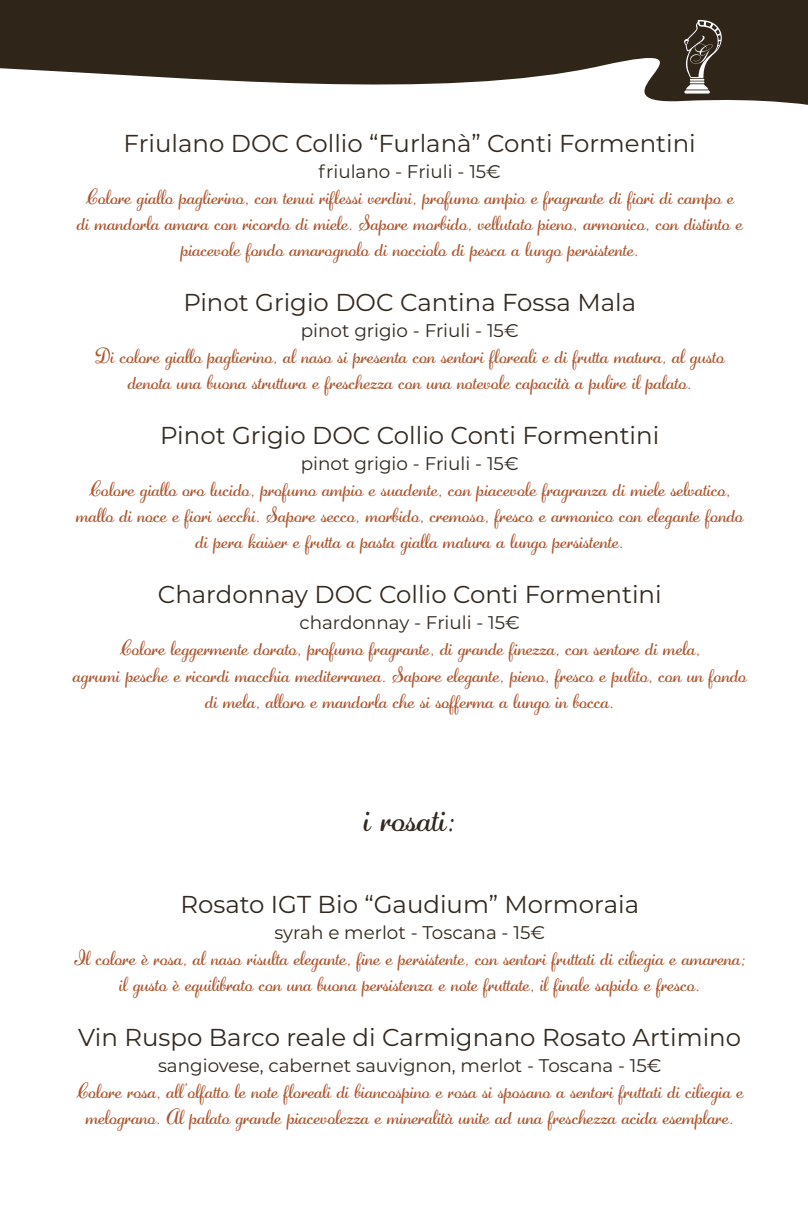
<style>
.page{position:relative;width:808px;height:1212px;background:#fff}
.page>*{position:absolute;margin:0;border:0;box-sizing:border-box;transform-origin:0 0}
.t1{font:36.6px "Adage Script JF";color:#33291f}
.t2{font:24.45px "Montserrat";color:#33291f}
.t3{font:24.45px "Montserrat";color:#31281f}
.t4{font:20.4px/26.1px "Adage Script JF";color:#ad5731;text-align:center}
.t5{font:18.3px "Montserrat";color:#33291f}
.t6{font:18.3px "Montserrat";color:#31281f}
.s1{color:#31281f}
.s2{color:#33291f}
</style>
<div class="page">
<svg style="left:0;top:0;width:808px;height:105px;fill:#302519"></svg>
<svg style="left:681px;top:19px;width:42px;height:75px"></svg>
<p class="t2" style="left:124px;top:126px;width:574px">Friulano DOC Collio “Furlanà” Conti Formentini</p>
<p class="t5" style="left:318px;top:159px;width:184px">friulano - Friuli - <span class="s1">15€</span></p>
<p class="t4" style="left:77px;top:184px;width:667px">Colore giallo paglierino, con tenui riflessi verdini, profumo ampio e fragrante di fiori di campo e di mandorla amara con ricordo di miele. Sapore morbido, vellutato pieno, armonico, con distinto e piacevole fondo amarognolo di nocciolo di pesca a lungo persistente.</p>
<p class="t2" style="left:183px;top:286px;width:454px">Pinot Grigio DOC Cantina Fossa Mala</p>
<p class="t6" style="left:301px;top:318px;width:219px">pinot grigio - Friuli - 15€</p>
<p class="t4" style="left:95px;top:343px;width:631px">Di colore giallo paglierino, al naso si presenta con sentori floreali e di frutta matura, al gusto denota una buona struttura e freschezza con una notevole capacità a pulire il palato.</p>
<p class="t2" style="left:160px;top:419px;width:501px">Pinot Grigio DOC Collio Conti Formentini</p>
<p class="t6" style="left:301px;top:451px;width:219px">pinot grigio - Friuli <span class="s2">-</span> 15€</p>
<p class="t4" style="left:76px;top:477px;width:668px">Colore giallo oro lucido, profumo ampio e suadente, con piacevole fragranza di miele selvatico, mallo di noce e fiori secchi. Sapore secco, morbido, cremoso, fresco e armonico con elegante fondo di pera kaiser e frutta a pasta gialla matura a lungo persistente.</p>
<p class="t2" style="left:158px;top:578px;width:505px">Chardonnay DOC Collio Conti Formentini</p>
<p class="t5" style="left:299px;top:610px;width:222px">chardonnay - Friuli - <span class="s1">15€</span></p>
<p class="t4" style="left:73px;top:636px;width:675px">Colore leggermente dorato, profumo fragrante, di grande finezza, con sentore di mela,<br>agrumi pesche e ricordi macchia mediterranea. Sapore elegante, pieno, fresco e pulito, con un fondo di mela, alloro e mandorla che si sofferma a lungo in bocca.</p>
<h1 class="t1" style="left:364px;top:794px;width:94px">i rosati:</h1>
<p class="t3" style="left:180px;top:887px;width:460px">Rosato IGT Bio “Gaudium” Mormoraia</p>
<p class="t6" style="left:274px;top:920px;width:272px">syrah e merlot - Toscana - 15€</p>
<p class="t4" style="left:74px;top:945px;width:672px">Il colore è rosa, al naso risulta elegante, fine e persistente, con sentori fruttati di ciliegia e amarena; il gusto è equilibrato con una buona persistenza e note fruttate, il finale sapido e fresco.</p>
<p class="t2" style="left:78px;top:1020px;width:664px">Vin Ruspo Barco reale di Carmignano Rosato Artimino</p>
<p class="t5" style="left:158px;top:1053px;width:505px">sangiovese, cabernet sauvignon, merlot - Toscana - <span class="s1">15€</span></p>
<p class="t4" style="left:76px;top:1078px;width:669px">Colore rosa, all’olfatto le note floreali di biancospino e rosa si sposano a sentori fruttati di ciliegia e melograno. Al palato grande piacevolezza e mineralità unite ad una freschezza acida esemplare.</p>
</div>
